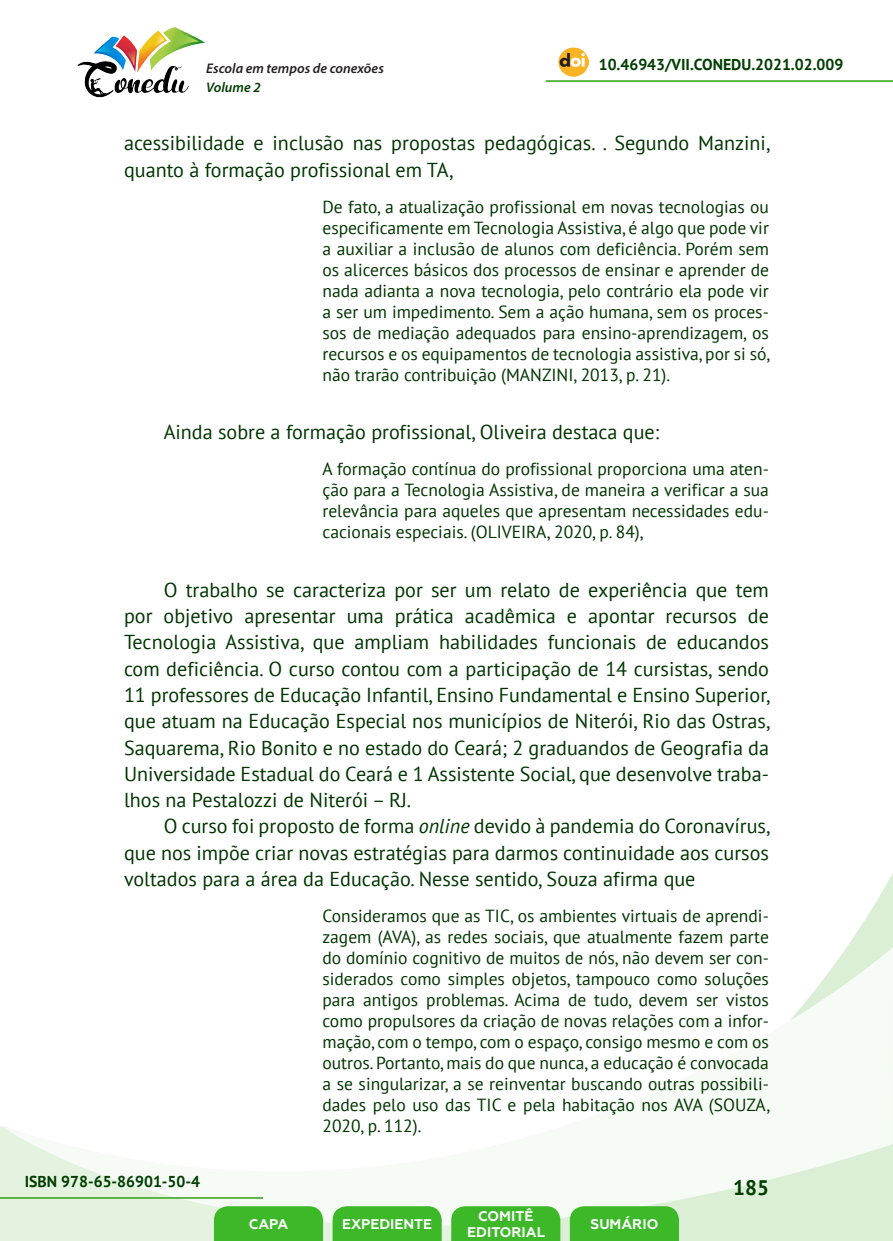
<style>
.page{position:relative;width:893px;height:1241px;background:#fff}
.page>*{position:absolute;margin:0;border:0;box-sizing:border-box;transform-origin:0 0}
.t1{font:700 21px "PT Sans";color:#003d00}
._8_CORPO{font:20.12px/26.2px "PT Sans";color:#003500;text-align:justify}
._12_CITACAO{font:17.5px/21px "PT Sans";color:#003500;text-align:justify}
.t2{font:700 15.75px "PT Sans";color:#003d00}
.t3{font:700 14px/16.8px "Geometria";color:#fff;text-align:center}
.t4{font:italic 600 14px "Myriad Pro";color:#231f20}
.t5{font:italic 600 14px "Myriad Pro";color:#003d00}
.s1{font-style:italic}
</style>
<div class="page">
<svg style="left:848px;top:873px;width:45px;height:73px"></svg>
<svg style="left:0;top:946px;width:893px;height:294px"></svg>
<hr style="left:0;top:1196px;width:263px;height:2px;background:#4cad31">
<hr style="left:546px;top:80px;width:347px;height:2px;background:#4cad31">
<img style="left:559px;top:47px;width:30px;height:30px">
<img style="left:77px;top:27px;width:128px;height:71px">
<svg style="left:214px;top:1205px;width:109px;height:35px;background:#47bb34"></svg>
<svg style="left:333px;top:1205px;width:109px;height:35px;background:#47bb34"></svg>
<svg style="left:451px;top:1205px;width:109px;height:35px;background:#47bb34"></svg>
<svg style="left:570px;top:1205px;width:109px;height:35px;background:#46bb33"></svg>
<p class="t4" style="left:206px;top:59px;width:179px">Escola em tempos de conexões</p>
<p class="t2" style="left:599px;top:54px;width:246px">10.46943/VII.CONEDU.2021.02.009</p>
<p class="t5" style="left:206px;top:78px;width:56px">Volume 2</p>
<p class="_8_CORPO" style="left:124px;top:130px;width:648px">acessibilidade e inclusão nas propostas pedagógicas. . Segundo Manzini, quanto à formação profissional em TA,</p>
<p class="_12_CITACAO" style="left:322px;top:195px;width:449px">De fato, a atualização profissional em novas tecnologias ou especificamente em Tecnologia Assistiva, é algo que pode vir a auxiliar a inclusão de alunos com deficiência. Porém sem os alicerces básicos dos processos de ensinar e aprender de nada adianta a nova tecnologia, pelo contrário ela pode vir a ser um impedimento. Sem a ação humana, sem os proces&shy;sos de mediação adequados para ensino-aprendizagem, os recursos e os equipamentos de tecnologia assistiva, por si só, não trarão contribuição (MANZINI, 2013, p. 21).</p>
<p class="_8_CORPO" style="left:164px;top:418px;width:497px">Ainda sobre a formação profissional, Oliveira destaca que:</p>
<p class="_12_CITACAO" style="left:322px;top:458px;width:448px">A formação contínua do profissional proporciona uma aten&shy;ção para a Tecnologia Assistiva, de maneira a verificar a sua relevância para aqueles que apresentam necessidades edu&shy;cacionais especiais. (OLIVEIRA, 2020, p. 84),</p>
<p class="_8_CORPO" style="left:124px;top:576px;width:648px;text-indent:40px">O trabalho se caracteriza por ser um relato de experiência que tem por objetivo apresentar uma prática acadêmica e apontar recursos de Tecnologia Assistiva, que ampliam habilidades funcionais de educandos com deficiência. O curso contou com a participação de 14 cursistas, sendo 11 professores de Educação Infantil, Ensino Fundamental e Ensino Superior, que atuam na Educação Especial nos municípios de Niterói, Rio das Ostras, Saquarema, Rio Bonito e no estado do Ceará; 2 graduandos de Geografia da Universidade Estadual do Ceará e 1 Assistente Social, que desenvolve traba&shy;lhos na Pestalozzi de Niterói – RJ.</p>
<p class="_8_CORPO" style="left:124px;top:812px;width:648px;text-indent:40px">O curso foi proposto de forma <span class="s1">online</span> devido à pandemia do Coronavírus, que nos impõe criar novas estratégias para darmos continuidade aos cursos voltados para a área da Educação. Nesse sentido, Souza afirma que</p>
<p class="_12_CITACAO" style="left:322px;top:904px;width:449px">Consideramos que as TIC, os ambientes virtuais de aprendi&shy;zagem (AVA), as redes sociais, que atualmente fazem parte do domínio cognitivo de muitos de nós, não devem ser con&shy;siderados como simples objetos, tampouco como soluções para antigos problemas. Acima de tudo, devem ser vistos como propulsores da criação de novas relações com a infor&shy;mação, com o tempo, com o espaço, consigo mesmo e com os outros. Portanto, mais do que nunca, a educação é convocada a se singularizar, a se reinventar buscando outras possibili&shy;dades pelo uso das TIC e pela habitação nos AVA (SOUZA, 2020, p. 112).</p>
<p class="t2" style="left:25px;top:1170px;width:177px">ISBN 978-65-86901-50-4</p>
<p class="t3" style="left:249px;top:1215px;width:41px">CAPA</p>
<p class="t3" style="left:342px;top:1215px;width:92px">EXPEDIENTE</p>
<p class="t3" style="left:467px;top:1207px;width:79px">COMITÊ<br>EDITORIAL</p>
<p class="t3" style="left:590px;top:1215px;width:69px">SUMÁRIO</p>
<p class="t1" style="left:733px;top:1173px;width:37px">185</p>
</div>
